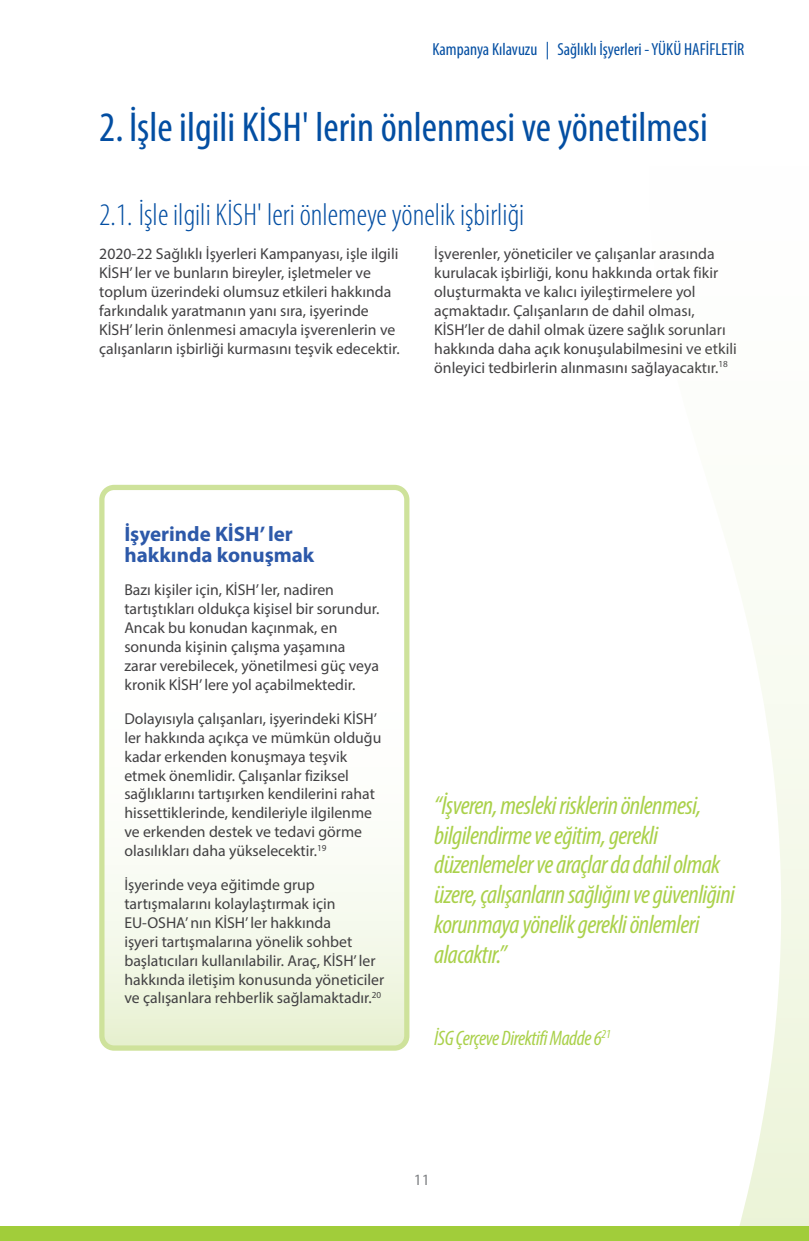
<style>
.page{position:relative;width:809px;height:1241px;background:#fff}
.page>*{position:absolute;margin:0;border:0;box-sizing:border-box;transform-origin:0 0}
.t1{font:condensed 42px "Myriad Pro";color:#034ea2}
.t2{font:300 condensed 31.5px "Myriad Pro";color:#034ea2}
.Body_green_bigger{font:italic condensed 26.25px/29.8px "Myriad Pro";letter-spacing:-.02em;color:#aad14b}
.Body_title{font:700 21px/21px "Myriad Pro";color:#2d59a9}
.Body_green_bigger-2{font:italic condensed 21px "Myriad Pro";letter-spacing:-.02em;color:#aad14b}
.t3{font:condensed 17.5px "Myriad Pro";color:#034ea2}
.Body{font:15.75px/18.9px "Myriad Pro";color:#414042}
.t4{font:15.75px "Myriad Pro";color:#808285}
</style>
<div class="page">
<svg style="left:105px;top:490px;width:298px;height:554px"></svg>
<div style="left:99px;top:484px;width:310px;height:566px;border:5px solid #cee29b;border-radius:12px"></div>
<svg style="left:740px;top:590px;width:69px;height:635px"></svg>
<div style="left:0;top:1225px;width:809px;height:15px;background:#a1cd3a"></div>
<p class="t3" style="left:432px;top:39px;width:313px">Kampanya Kılavuzu | Sağlıklı İşyerleri - YÜKÜ HAFİFLETİR</p>
<p class="t1" style="left:99px;top:102px;width:610px">2. İşle ilgili KİSH' lerin önlenmesi ve yönetilmesi</p>
<p class="t2" style="left:99px;top:196px;width:426px">2.1. İşle ilgili KİSH' leri önlemeye yönelik işbirliği</p>
<p class="Body" style="left:99px;top:244px;width:302px">2020-22 Sağlıklı İşyerleri Kampanyası, işle ilgili KİSH’ ler ve bunların bireyler, işletmeler ve toplum üzerindeki olumsuz etkileri hakkında farkındalık yaratmanın yanı sıra, işyerinde KİSH’ lerin önlenmesi amacıyla işverenlerin ve çalışanların işbirliği kurmasını teşvik edecektir.</p>
<p class="Body" style="left:434px;top:244px;width:304px">İşverenler, yöneticiler ve çalışanlar arasında kurulacak işbirliği, konu hakkında ortak fikir oluşturmakta ve kalıcı iyileştirmelere yol açmaktadır. Çalışanların de dahil olması, KİSH’ler de dahil olmak üzere sağlık sorunları hakkında daha açık konuşulabilmesini ve etkili önleyici tedbirlerin alınmasını sağlayacaktır.<sup>18</sup></p>
<p class="Body_title" style="left:124px;top:522px;width:191px">İşyerinde KİSH’ ler hakkında konuşmak</p>
<p class="Body" style="left:124px;top:580px;width:257px">Bazı kişiler için, KİSH’ ler, nadiren tartıştıkları oldukça kişisel bir sorundur.<br>Ancak bu konudan kaçınmak, en sonunda kişinin çalışma yaşamına zarar verebilecek, yönetilmesi güç veya kronik KİSH’ lere yol açabilmektedir.</p>
<p class="Body" style="left:124px;top:708px;width:258px">Dolayısıyla çalışanları, işyerindeki KİSH’ ler hakkında açıkça ve mümkün olduğu kadar erkenden konuşmaya teşvik etmek önemlidir. Çalışanlar fiziksel sağlıklarını tartışırken kendilerini rahat hissettiklerinde, kendileriyle ilgilenme ve erkenden destek ve tedavi görme olasılıkları daha yükselecektir.<sup>19</sup></p>
<p class="Body" style="left:124px;top:874px;width:261px">İşyerinde veya eğitimde grup tartışmalarını kolaylaştırmak için EU-OSHA’ nın KİSH’ ler hakkında<br>işyeri tartışmalarına yönelik sohbet başlatıcıları kullanılabilir. Araç, KİSH’ ler hakkında iletişim konusunda yöneticiler ve çalışanlara rehberlik sağlamaktadır.<sup>20</sup></p>
<p class="Body_green_bigger" style="left:434px;top:789px;width:302px">“İşveren, mesleki risklerin önlenmesi, bilgilendirme ve eğitim, gerekli düzenlemeler ve araçlar da dahil olmak üzere, çalışanların sağlığını ve güvenliğini korunmaya yönelik gerekli önlemleri alacaktır.”</p>
<p class="Body_green_bigger-2" style="left:434px;top:1025px;width:178px">İSG Çerçeve Direktifi Madde 6<sup>21</sup></p>
<p class="t4" style="left:414px;top:1169px;width:18px">11</p>
</div>
